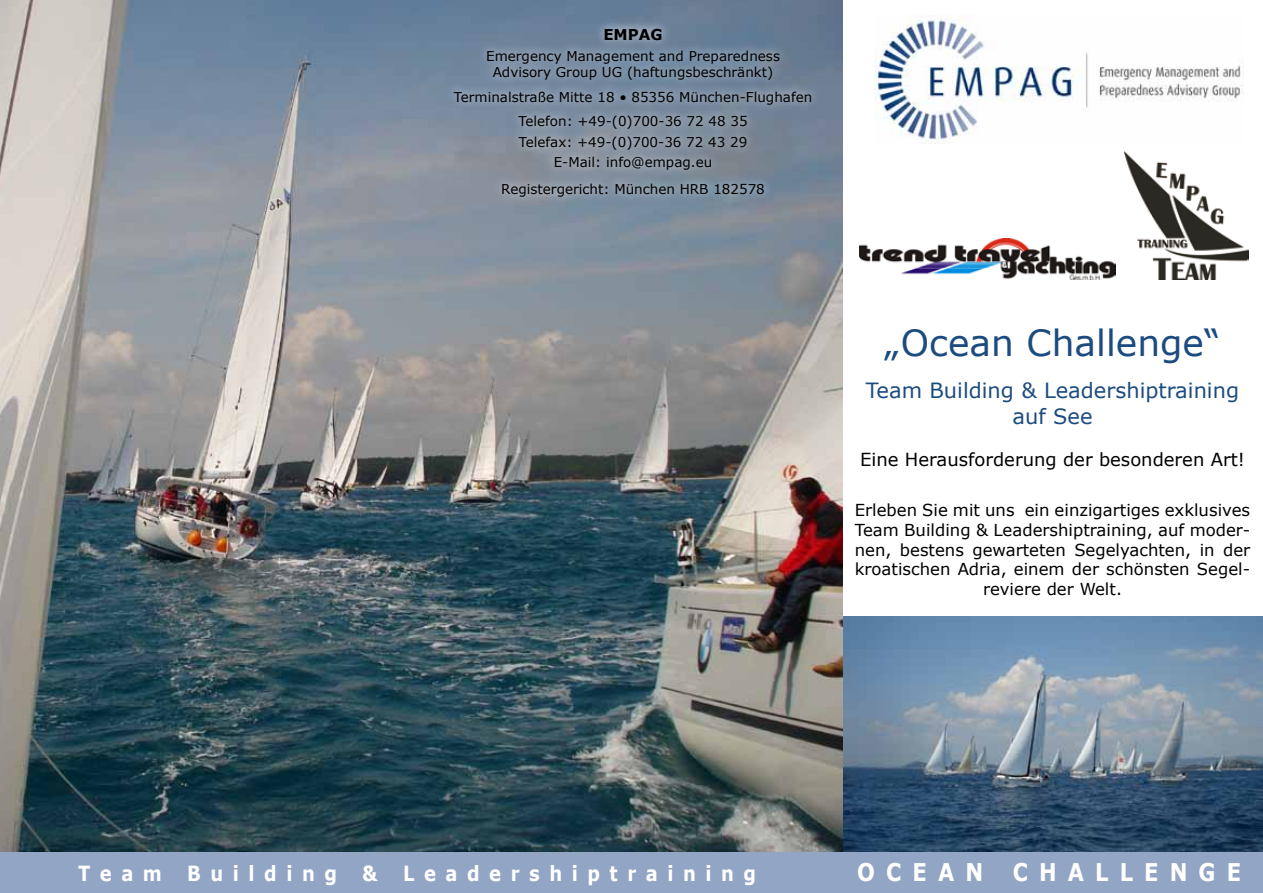
<style>
.page{position:relative;width:1263px;height:893px;background:#fff}
.page>*{position:absolute;margin:0;border:0;box-sizing:border-box;transform-origin:0 0}
.t1{font:36px "Verdana";color:#1c4b80}
.t2{font:700 24.3px "Verdana";letter-spacing:.53em;color:#fff;scale:.86 1}
.t3{font:21px/25.2px "Verdana";color:#1c4b80;text-align:center}
.t4{font:700 20.85px "Verdana";letter-spacing:.53em;color:#fff;scale:.86 1}
.t5{font:18px "Verdana";color:#000}
.t6{font:16.5px/19.8px "Verdana";color:#000;text-align:center}
.t7{font:700 15px "Verdana";color:#000}
.t8{font:13.5px/16.2px "Verdana";color:#000;text-align:center}
</style>
<div class="page">
<div style="left:0;top:851px;width:1263px;height:42px;background:#92a5c4"></div>
<img style="left:874px;top:16px;width:369px;height:128px">
<img style="left:843px;top:616px;width:420px;height:235px">
<img style="left:0;top:0;width:843px;height:851px">
<div style="left:444px;top:19px;width:375px;height:187px;background:#fff;opacity:.75"></div>
<img style="left:1124px;top:151px;width:125px;height:128px">
<img style="left:859px;top:239px;width:256px;height:40px">
<p class="t7" style="left:603px;top:24px;width:61px">EMPAG</p>
<p class="t8" style="left:486px;top:47px;width:295px">Emergency Management and Preparedness<br>Advisory Group UG (haftungsbeschränkt)</p>
<p class="t8" style="left:454px;top:84px;width:360px;line-height:24.8px">Terminalstraße Mitte 18 • 85356 München-Flughafen<br>Telefon: +49-(0)700-36 72 48 35</p>
<p class="t8" style="left:519px;top:131px;width:230px;line-height:20.4px">Telefax: +49-(0)700-36 72 43 29<br>E-Mail: info@empag.eu</p>
<p class="t8" style="left:501px;top:181px;width:265px">Registergericht: München HRB 182578</p>
<h1 class="t1" style="left:884px;top:318px;width:338px">„Ocean Challenge“</h1>
<h3 class="t3" style="left:866px;top:378px;width:375px">Team Building &amp; Leadershiptraining auf See</h3>
<h3 class="t5" style="left:860px;top:447px;width:386px">Eine Herausforderung der besonderen Art!</h3>
<p class="t6" style="left:855px;top:500px;width:397px">Erleben Sie mit uns ein einzigartiges exklusives Team Building &amp; Leadershiptraining, auf moder&shy;nen, bestens gewarteten Segelyachten, in der kroatischen Adria, einem der schönsten Segel&shy;reviere der Welt.</p>
<h3 class="t4" style="left:78px;top:859px;width:790px">Team Building &amp; Leadershiptraining</h3>
<h2 class="t2" style="left:857px;top:855px;width:448px">OCEAN CHALLENGE</h2>
</div>
